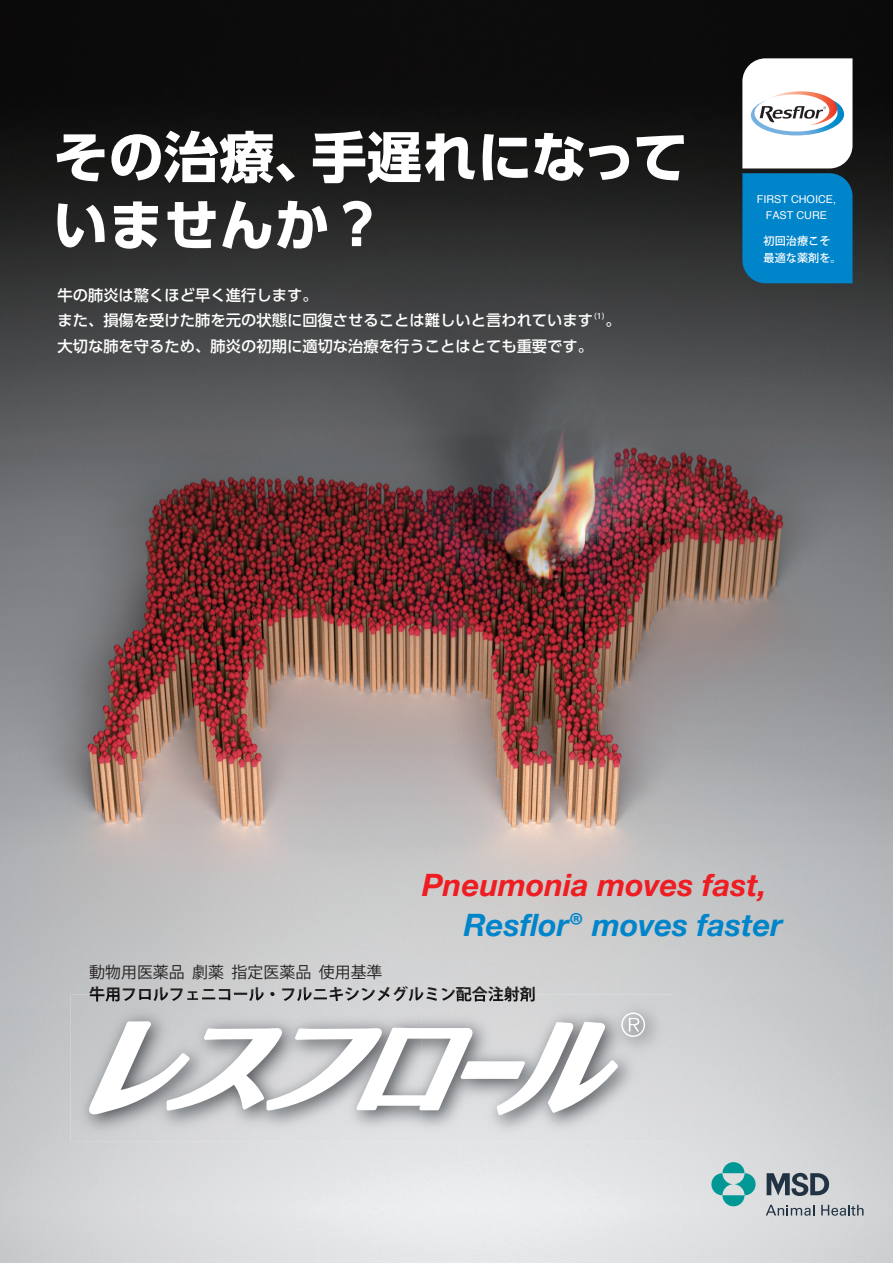
<style>
.page{position:relative;width:893px;height:1263px;background:#fff}
.page>*{position:absolute;margin:0;border:0;box-sizing:border-box;transform-origin:0 0}
.t1{font:700 55.35px/68.1px "UD Shin Go Pro";color:#fff}
.t2{font:italic 700 30.9px/40px "Helvetica Neue";color:#ee1d23}
.t3{font:700 15.9px "Koz Go Pr 6 N";color:#231f20}
.t4{font:15.9px "Koz Go Pr 6 N";color:#231f20}
.t5{font:500 15.3px/25.5px "UD Shin Go Pro";color:#fff}
.t6{font:500 11.1px/17.9px "Koz Go Pr 6 N";color:#fff}
.t7{font:10.8px/16.4px "Helvetica";color:#fff;text-align:center}
.t8{font:500 7.5px "UD Shin Go Pro";color:#fff}
.s1{color:#0085cb}
.s2{font-family:"Koz Go Pr 6 N";font-style:normal;color:#0085cb}
</style>
<div class="page">
<img style="left:0;top:0;width:893px;height:1263px">
<svg style="left:711px;top:1162px;width:45px;height:44px;background:#7bbfbe"></svg>
<svg style="left:767px;top:1173px;width:62px;height:23px"></svg>
<svg style="left:821px;top:1205px;width:42px;height:11px"></svg>
<svg style="left:766px;top:1205px;width:48px;height:11px"></svg>
<svg style="left:742px;top:58px;width:110px;height:225px"></svg>
<img style="left:71px;top:994px;width:601px;height:148px">
<img style="left:90px;top:994px;width:445px;height:8px">
<svg style="left:89px;top:1012px;width:556px;height:103px"></svg>
<h1 class="t1" style="left:311px;top:122px;width:378px">手遅れになって</h1>
<h1 class="t1" style="left:53px;top:122px;width:333px">その治療、いませんか?</h1>
<p class="t5" style="left:57px;top:282px;width:262px">牛の肺炎は驚くほど早く進行します。</p>
<p class="t8" style="left:589px;top:310px;width:21px">)1(</p>
<p class="t5" style="left:57px;top:307px;width:537px">また、損傷を受けた肺を元の状態に回復させることは難しいと言われています大切な肺を守るため、肺炎の初期に適切な治療を行うことはとても重要です。</p>
<p class="t5" style="left:605px;top:307px;width:17px">。</p>
<p class="t7" style="left:757px;top:191px;width:81px">FIRST CHOICE,<br>FAST CURE</p>
<p class="t6" style="left:764px;top:232px;width:80px">初回治療こそ最適な薬剤を。</p>
<h2 class="t2" style="left:464px;top:864px;width:320px;text-indent:-41px">Pneumonia moves fast,<br><span class="s1">Resflor</span><span class="s2">®</span> <span class="s1">moves faster</span></h2>
<p class="t4" style="left:319px;top:963px;width:65px">使用基準</p>
<p class="t4" style="left:89px;top:963px;width:97px">動物用医薬品</p>
<p class="t3" style="left:89px;top:985px;width:448px">牛用フロルフェニコール・フルニキシンメグルミン配合注射剤</p>
<p class="t4" style="left:232px;top:963px;width:81px">指定医薬品</p>
<p class="t4" style="left:192px;top:963px;width:33px">劇薬</p>
</div>
